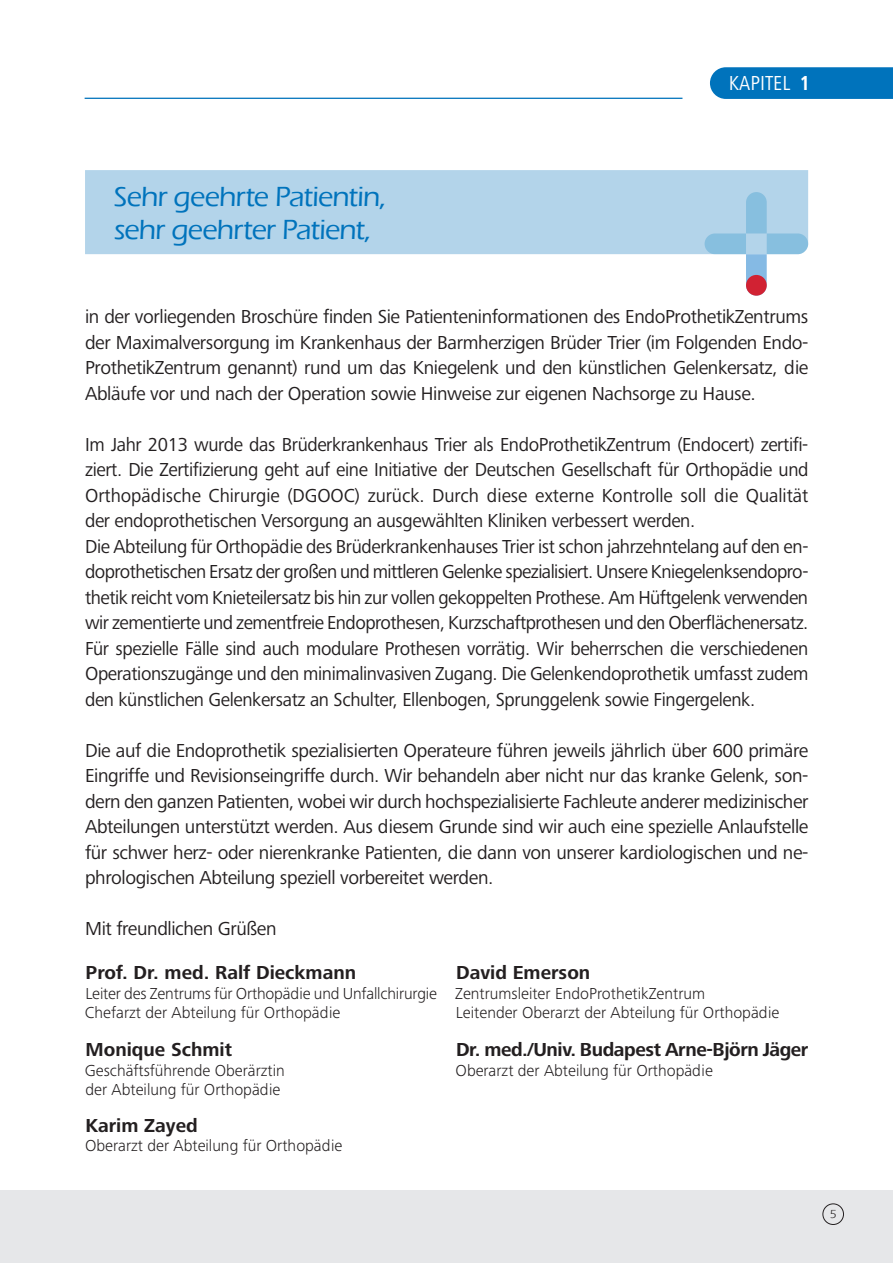
<style>
.page{position:relative;width:893px;height:1263px;background:#fff}
.page>*{position:absolute;margin:0;border:0;box-sizing:border-box;transform-origin:0 0}
.t1{font:500 28.5px/33px "Eras ITC";letter-spacing:-.025em;color:#0073bc}
.t2{font:condensed 21px "Frutiger Next Pro";color:#fff}
.t3{font:19.5px/25.5px "Frutiger Next Pro";letter-spacing:-.02em;color:#231f20;text-align:justify}
.t4{font:700 19.5px "Frutiger Next Pro";color:#231f20}
.t5{font:700 19.5px "Frutiger Next Pro";letter-spacing:-.02em;color:#231f20}
.t6{font:300 16.5px/19.5px "Frutiger Next Pro";color:#231f20}
.t7{font:12px "ITC Eras LT";color:#231f20}
.s1{font-weight:700}
</style>
<div class="page">
<svg style="left:710px;top:67px;width:183px;height:32px;background:#0776bd"></svg>
<div style="left:0;top:1190px;width:893px;height:73px;background:#e6e7e9"></div>
<div style="left:823px;top:1203px;width:21px;height:22px;border:1px solid #231f20;border-radius:50%"></div>
<hr style="left:85px;top:98px;width:597px;height:1px;background:#0073bc">
<div style="left:85px;top:170px;width:723px;height:84px;background:#b3d4ea"></div>
<svg style="left:705px;top:192px;width:103px;height:104px"></svg>
<p class="t2" style="left:729px;top:71px;width:83px">KAPITEL <span class="s1">1</span></p>
<h1 class="t1" style="left:114px;top:180px;width:274px">Sehr geehrte Patientin, sehr geehrter Patient,</h1>
<p class="t3" style="left:85px;top:304px;width:725px">in der vorliegenden Broschüre finden Sie Patienteninformationen des EndoProthetikZentrums der Maximalversorgung im Krankenhaus der Barmherzigen Brüder Trier (im Folgenden Endo-ProthetikZentrum genannt) rund um das Kniegelenk und den künstlichen Gelenkersatz, die Abläufe vor und nach der Operation sowie Hinweise zur eigenen Nachsorge zu Hause.</p>
<p class="t3" style="left:85px;top:431px;width:725px;text-align:left">Im Jahr 2013 wurde das Brüderkrankenhaus Trier als EndoProthetikZentrum (Endocert) zertifi&shy;ziert. Die Zertifizierung geht auf eine Initiative der Deutschen Gesellschaft für Orthopädie und Orthopädische Chirurgie (DGOOC) zurück. Durch diese externe Kontrolle soll die Qualität der endoprothetischen Versorgung an ausgewählten Kliniken verbessert werden.<br>Die Abteilung für Orthopädie des Brüderkrankenhauses Trier ist schon jahrzehntelang auf den en&shy;doprothetischen Ersatz der großen und mittleren Gelenke spezialisiert. Unsere Kniegelenksendopro&shy;thetik reicht vom Knieteilersatz bis hin zur vollen gekoppelten Prothese. Am Hüftgelenk verwenden wir zementierte und zementfreie Endoprothesen, Kurzschaftprothesen und den Oberflächenersatz.<br>Für spezielle Fälle sind auch modulare Prothesen vorrätig. Wir beherrschen die verschiedenen Operationszugänge und den minimalinvasiven Zugang. Die Gelenkendoprothetik umfasst zudem den künstlichen Gelenkersatz an Schulter, Ellenbogen, Sprunggelenk sowie Fingergelenk.</p>
<p class="t3" style="left:85px;top:737px;width:725px">Die auf die Endoprothetik spezialisierten Operateure führen jeweils jährlich über 600 primäre Eingriffe und Revisionseingriffe durch. Wir behandeln aber nicht nur das kranke Gelenk, son&shy;dern den ganzen Patienten, wobei wir durch hochspezialisierte Fachleute anderer medizinischer Abteilungen unterstützt werden. Aus diesem Grunde sind wir auch eine spezielle Anlaufstelle für schwer herz- oder nierenkranke Patienten, die dann von unserer kardiologischen und ne&shy;phrologischen Abteilung speziell vorbereitet werden.</p>
<p class="t3" style="left:85px;top:916px;width:193px">Mit freundlichen Grüßen</p>
<p class="t4" style="left:86px;top:962px;width:272px">Prof. Dr. med. Ralf Dieckmann</p>
<p class="t6" style="left:85px;top:984px;width:354px">Leiter des Zentrums für Orthopädie und Unfallchirurgie<br>Chefarzt der Abteilung für Orthopädie</p>
<p class="t4" style="left:86px;top:1039px;width:148px">Monique Schmit</p>
<p class="t6" style="left:85px;top:1060px;width:201px">Geschäftsführende Oberärztin der Abteilung für Orthopädie</p>
<p class="t4" style="left:86px;top:1114px;width:114px">Karim Zayed</p>
<p class="t6" style="left:85px;top:1136px;width:259px">Oberarzt der Abteilung für Orthopädie</p>
<p class="t4" style="left:456px;top:962px;width:136px">David Emerson</p>
<p class="t6" style="left:455px;top:984px;width:326px">Zentrumsleiter EndoProthetikZentrum<br>Leitender Oberarzt der Abteilung für Orthopädie</p>
<p class="t5" style="left:456px;top:1039px;width:354px">Dr. med./Univ. Budapest Arne-Björn Jäger</p>
<p class="t6" style="left:456px;top:1060px;width:259px">Oberarzt der Abteilung für Orthopädie</p>
<p class="t7" style="left:830px;top:1208px;width:8px">5</p>
</div>
